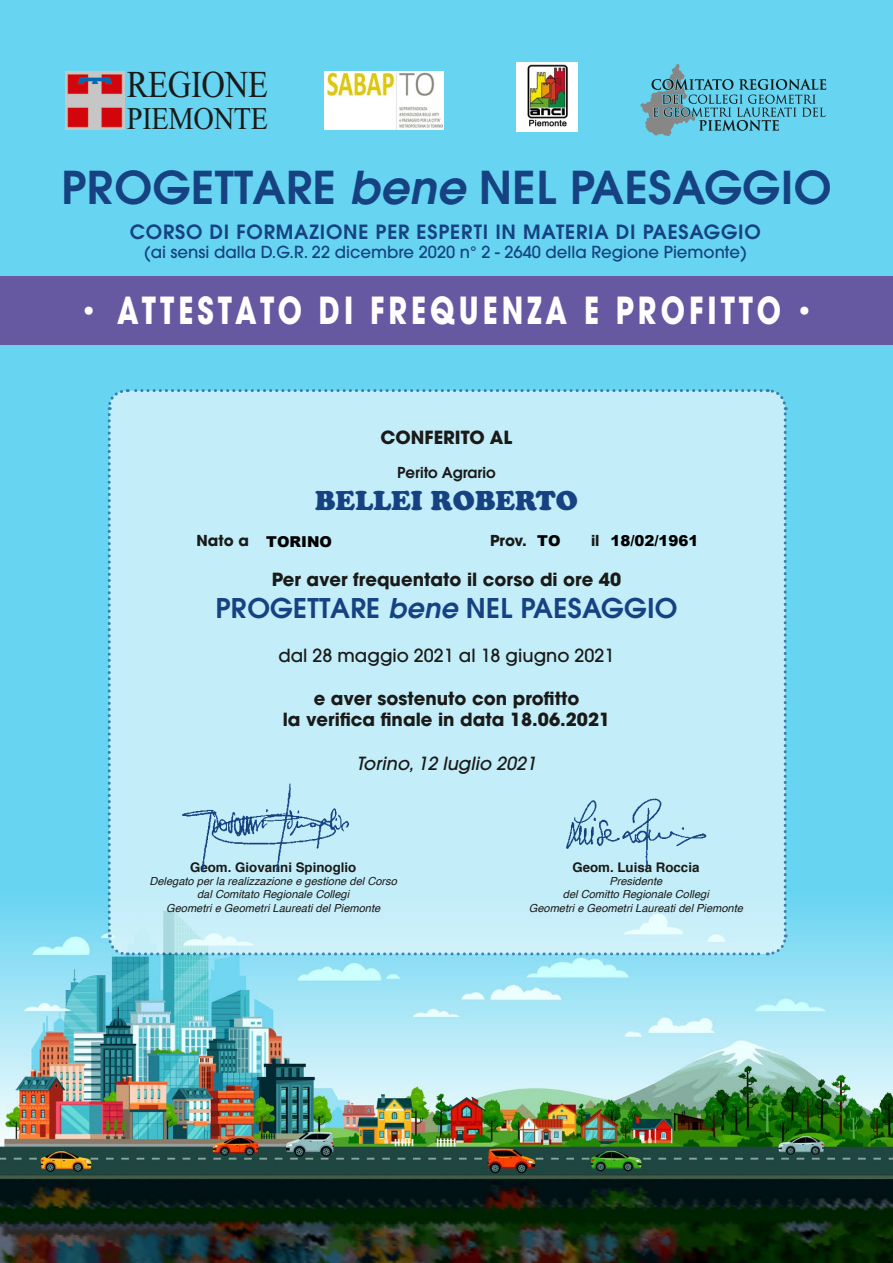
<style>
.page{position:relative;width:893px;height:1263px;background:#fff}
.page>*{position:absolute;margin:0;border:0;box-sizing:border-box;transform-origin:0 0}
.t1{font:600 45px "Avant Garde";letter-spacing:.01em;color:#164282}
.t2{font:37.95px "Times New Roman";letter-spacing:-.01em;color:#1a1a18;scale:.86 1}
.t3{font:700 37.05px "Avant Garde";letter-spacing:.14em;color:#fff;scale:.77 1}
.t4{font:31.5px "Times New Roman";letter-spacing:-.01em;color:#1a1a18;scale:.9 1}
.t5{font:600 27px "Avant Garde";letter-spacing:.01em;color:#164282}
.t6{font:900 27px "Cooper";color:#164282}
.t7{font:600 19.5px "Avant Garde";letter-spacing:.04em;color:#164282}
.t8{font:700 18px/21.6px "Avant Garde";color:#1a1a18;text-align:center}
.t9{font:500 18px "Avant Garde";color:#1a1a18}
.t10{font:italic 500 18px "Avant Garde";color:#1a1a18}
.t11{font:500 16.5px "Avant Garde";color:#164282}
.t12{font:900 15px "Arial";color:#000}
.t13{font:600 15px "Avant Garde";color:#1a1a18}
.t14{font:700 15px "Avant Garde";color:#1a1a18}
.t15{font:700 13.35px "Helvetica";color:#1a1a18}
.t16{font:italic 11.1px/13.4px "Helvetica";color:#1a1a18;text-align:center}
.s1{font-style:italic}
.s2{font-family:"Helvetica";font-weight:400}
</style>
<div class="page">
<img style="left:0;top:0;width:893px;height:1263px">
<div style="left:0;top:276px;width:893px;height:68px;background:#6758a2"></div>
<img style="left:65px;top:72px;width:60px;height:58px">
<svg style="left:325px;top:71px;width:119px;height:59px"></svg>
<img style="left:328px;top:73px;width:115px;height:57px">
<svg style="left:640px;top:64px;width:186px;height:72px;background:#61b5cb"></svg>
<img style="left:516px;top:62px;width:62px;height:69px">
<div style="left:106px;top:387px;width:682px;height:570px;background:#c2edf9"></div>
<img style="left:553px;top:788px;width:163px;height:79px">
<img style="left:177px;top:783px;width:178px;height:89px">
<h2 class="t2" style="left:127px;top:64px;width:166px">REGIONE</h2>
<h3 class="t4" style="left:127px;top:101px;width:159px">PIEMONTE</h3>
<h1 class="t1" style="left:61px;top:158px;width:772px">PROGETTARE <span class="s1">bene</span> NEL PAESAGGIO</h1>
<h3 class="t7" style="left:130px;top:219px;width:632px">CORSO DI FORMAZIONE PER ESPERTI IN MATERIA DI PAESAGGIO</h3>
<h3 class="t11" style="left:144px;top:242px;width:604px">(ai sensi dalla D.G.R. 22 dicembre 2020 n° 2 - 2640 della Regione Piemonte)</h3>
<h3 class="t3" style="left:82px;top:286px;width:947px"><span class="s2">•</span> ATTESTATO DI FREQUENZA E PROFITTO <span class="s2">•</span></h3>
<h3 class="t8" style="left:381px;top:426px;width:133px">CONFERITO AL</h3>
<h3 class="t13" style="left:397px;top:463px;width:100px">Perito Agrario</h3>
<h3 class="t6" style="left:315px;top:485px;width:264px">BELLEI ROBERTO</h3>
<h3 class="t12" style="left:266px;top:531px;width:67px">TORINO</h3>
<h3 class="t12" style="left:537px;top:530px;width:25px">TO</h3>
<h3 class="t12" style="left:610px;top:529px;width:90px">18/02/1961</h3>
<h3 class="t14" style="left:197px;top:531px;width:54px">Nato a</h3>
<h3 class="t14" style="left:490px;top:531px;width:38px">Prov.</h3>
<h3 class="t14" style="left:591px;top:531px;width:10px">il</h3>
<h3 class="t8" style="left:272px;top:568px;width:351px">Per aver frequentato il corso di ore 40</h3>
<h3 class="t5" style="left:215px;top:591px;width:464px">PROGETTARE <span class="s1">bene</span> NEL PAESAGGIO</h3>
<h3 class="t9" style="left:278px;top:644px;width:338px">dal 28 maggio 2021 al 18 giugno 2021</h3>
<h3 class="t8" style="left:283px;top:687px;width:329px">e aver sostenuto con profitto<br>la verifica finale in data 18.06.2021</h3>
<h3 class="t10" style="left:357px;top:752px;width:181px">Torino, 12 luglio 2021</h3>
<p class="t15" style="left:190px;top:856px;width:168px">Geom. Giovanni Spinoglio</p>
<p class="t16" style="left:149px;top:875px;width:249px">Delegato per la realizzazione e gestione del Corso dal Comitato Regionale Collegi<br>Geometri e Geometri Laureati del Piemonte</p>
<p class="t15" style="left:572px;top:856px;width:129px">Geom. Luisa Roccia</p>
<p class="t16" style="left:529px;top:875px;width:216px">Presidente<br>del Comitto Regionale Collegi<br>Geometri e Geometri Laureati del Piemonte</p>
</div>
